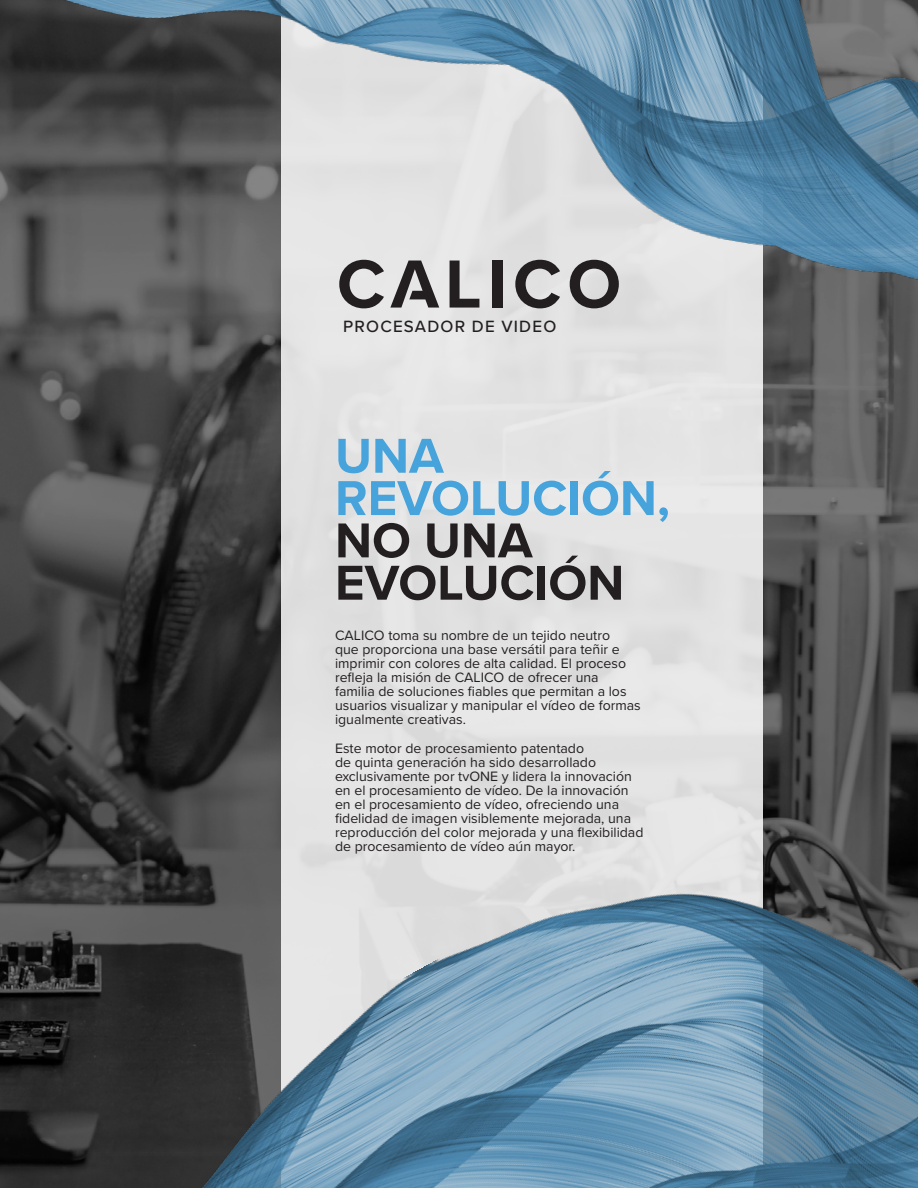
<style>
.page{position:relative;width:918px;height:1188px;background:#fff}
.page>*{position:absolute;margin:0;border:0;box-sizing:border-box;transform-origin:0 0}
.t1{font:700 50.85px/42.3px "Proxima Nova";color:#46a3db}
.t2{font:700 50.85px/42.3px "Proxima Nova";color:#231f20}
.t3{font:500 16.95px "Proxima Nova";letter-spacing:.07em;color:#231f20}
.Body_Copy_Black{font:14.1px/14.1px "Proxima Nova";color:#231f20}
</style>
<div class="page">
<img style="left:0;top:299px;width:918px;height:889px">
<div style="left:281px;top:0;width:481px;height:1188px;background:#e3e3e3"></div>
<svg style="left:344px;top:299px;width:39px;height:9px"></svg>
<svg style="left:450px;top:299px;width:29px;height:9px"></svg>
<div style="left:492px;top:261px;width:10px;height:47px;background:#231f20"></div>
<svg style="left:520px;top:299px;width:39px;height:9px"></svg>
<svg style="left:574px;top:299px;width:40px;height:9px"></svg>
<svg style="left:390px;top:299px;width:49px;height:9px"></svg>
<img style="left:0;top:0;width:918px;height:299px">
<img style="left:56px;top:692px;width:862px;height:496px">
<p class="t3" style="left:343px;top:314px;width:214px">PROCESADOR DE VIDEO</p>
<p class="t1" style="left:335px;top:434px;width:336px">UNA<br>REVOLUCIÓN,</p>
<p class="t2" style="left:335px;top:518px;width:291px">NO UNA<br>EVOLUCIÓN</p>
<p class="Body_Copy_Black" style="left:335px;top:627px;width:307px">CALICO toma su nombre de un tejido neutro<br>que proporciona una base versátil para teñir e imprimir con colores de alta calidad. El proceso refleja la misión de CALICO de ofrecer una familia de soluciones fiables que permitan a los usuarios visualizar y manipular el vídeo de formas igualmente creativas.</p>
<p class="Body_Copy_Black" style="left:335px;top:740px;width:310px">Este motor de procesamiento patentado<br>de quinta generación ha sido desarrollado exclusivamente por tvONE y lidera la innovación en el procesamiento de vídeo. De la innovación en el procesamiento de vídeo, ofreciendo una fidelidad de imagen visiblemente mejorada, una reproducción del color mejorada y una flexibilidad de procesamiento de vídeo aún mayor.</p>
</div>
